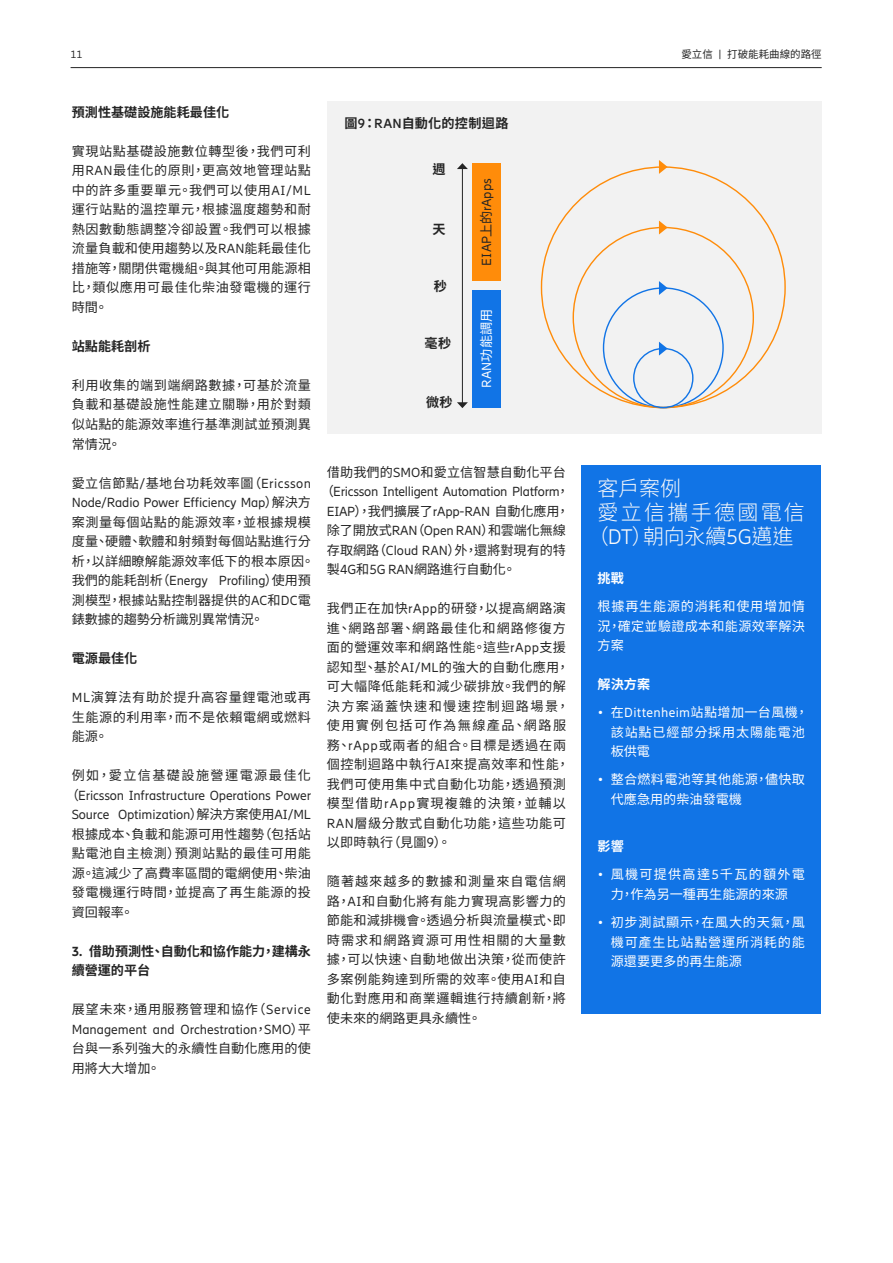
<style>
.page{position:relative;width:893px;height:1263px;background:#fff}
.page>*{position:absolute;margin:0;border:0;box-sizing:border-box;transform-origin:0 0}
.Intro_body___rule_BL{font:300 21px/24.2px "Noto Sans CJ Ktc";letter-spacing:.11em;color:#fafafa;text-align:center}
.Body_copy_indent_BLA{font:13.2px/19.5px "Noto Sans CJ Ktc";letter-spacing:.04em;color:#242424;text-align:justify}
.Body_copy_indent_BLA-2{font:13.2px/19.5px "Noto Sans CJ Ktc";letter-spacing:.01em;color:#242424}
.Body_bullets{font:13.2px/19.5px "Noto Sans CJ Ktc";letter-spacing:.055em;color:#fff;text-align:justify}
.Body_copy_indent_BLA-3{font:13.2px "Ericsson Hilda";letter-spacing:-.01em;color:#242424}
.Body_copy_indent_BLA-4{font:700 13.2px/19.5px "Noto Sans CJ Ktc";color:#242424}
.Body_copy_indent_BLA-5{font:13.2px "Noto Sans CJ Ktc";letter-spacing:-.01em;color:#242424}
.Body_copy_indent_BLA-6{font:13.2px "Noto Sans CJ Ktc";color:#242424}
.Body_bullets-2{font:13.2px/19.5px "Noto Sans CJ Ktc";letter-spacing:.02em;color:#fff}
.Body_copy_indent_BLA-7{font:13.2px "Noto Sans CJ Ktc";letter-spacing:.11em;color:#242424}
.Graph_title_BLACK{font:700 13.2px "Noto Sans CJ Ktc";letter-spacing:.025em;color:#242424}
.Graph_bullets_black{font:13.2px "Ericsson Hilda";letter-spacing:.005em;color:#242424}
.Body_heading{font:700 13.2px "Noto Sans CJ Ktc";color:#fff}
.Graph_title_black{font:700 13.2px "Noto Sans CJ Ktc";color:#242424}
.Graph_bullets_black-2{font:13.2px "Noto Sans CJ Ktc";color:#fff}
.t1{font:10.5px "Noto Sans CJ Ktc";color:#242424}
.t2{font:10.5px "Ericsson Hilda";color:#242424}
.s1{font-family:"Ericsson Hilda"}
.s2{font-family:"Noto Sans CJ Ktc"}
.s3{font-family:"Ericsson Hilda";font-weight:800}
</style>
<div class="page">
<hr style="left:71px;top:67px;width:751px;height:1px;background:#242424">
<div style="left:582px;top:465px;width:239px;height:548px;background:#1174e6"></div>
<div style="left:327px;top:102px;width:494px;height:332px;background:#f2f2f2"></div>
<svg style="left:659px;top:160px;width:9px;height:14px"></svg>
<svg style="left:659px;top:281px;width:9px;height:14px"></svg>
<svg style="left:659px;top:221px;width:9px;height:13px"></svg>
<div style="left:633px;top:348px;width:60px;height:60px;border:1px solid #1174e6;border-radius:50%"></div>
<svg style="left:659px;top:342px;width:9px;height:14px"></svg>
<hr style="left:462px;top:168px;width:1px;height:235px;background:#242424">
<svg style="left:457px;top:163px;width:11px;height:6px"></svg>
<svg style="left:457px;top:402px;width:11px;height:6px"></svg>
<div style="left:472px;top:290px;width:29px;height:117px;background:#1174e6"></div>
<div style="left:472px;top:163px;width:29px;height:118px;background:#ff8c0a"></div>
<p class="t2" style="left:71px;top:48px;width:13px">11</p>
<p class="t1" style="left:681px;top:48px;width:142px">愛立信ﾠ<span class="s1">|</span>ﾠ打破能耗曲線的路徑</p>
<p class="Body_copy_indent_BLA-4" style="left:72px;top:103px;width:159px">預測性基礎設施能耗最佳化</p>
<p class="Body_copy_indent_BLA" style="left:72px;top:142px;width:241px">實現站點基礎設施數位轉型後，我們可利用<span class="s1">RAN</span>最佳化的原則，更高效地管理站點中的許多重要單元。我們可以使用<span class="s1">AI/ML</span>運行站點的溫控單元，根據溫度趨勢和耐熱因數動態調整冷卻設置。我們可以根據流量負載和使用趨勢以及<span class="s1">RAN</span>能耗最佳化措施等，關閉供電機組。與其他可用能源相比，類似應用可最佳化柴油發電機的運行時間。</p>
<p class="Body_copy_indent_BLA-4" style="left:72px;top:337px;width:80px">站點能耗剖析</p>
<p class="Body_copy_indent_BLA" style="left:72px;top:376px;width:241px">利用收集的端到端網路數據，可基於流量負載和基礎設施性能建立關聯，用於對類似站點的能源效率進行基準測試並預測異常情況。</p>
<p class="Body_copy_indent_BLA-2" style="left:72px;top:473px;width:244px">愛立信節點<span class="s1">/</span>基地台功耗效率圖（<span class="s1">Ericsson<br>Node/Radio Power Efficiency Map</span>）解決方案測量每個站點的能源效率，並根據規模度量、硬體、軟體和射頻對每個站點進行分析，以詳細瞭解能源效率低下的根本原因。我們的能耗剖析（<span class="s1">Energy Profiling</span>）使用預測模型，根據站點控制器提供的<span class="s1">AC</span>和<span class="s1">DC</span>電錶數據的趨勢分析識別異常情況。</p>
<p class="Body_copy_indent_BLA-4" style="left:72px;top:649px;width:67px">電源最佳化</p>
<p class="Body_copy_indent_BLA" style="left:72px;top:688px;width:241px"><span class="s1">ML</span>演算法有助於提升高容量鋰電池或再生能源的利用率，而不是依賴電網或燃料能源。</p>
<p class="Body_copy_indent_BLA-7" style="left:72px;top:768px;width:241px">例如，愛立信基礎設施營運電源最佳化</p>
<p class="Body_copy_indent_BLA-3" style="left:66px;top:787px;width:247px"><span class="s2">（</span>Ericsson Infrastructure Operations Power</p>
<p class="Body_copy_indent_BLA-3" style="left:72px;top:807px;width:241px">Source Optimization<span class="s2">）解決方案使用</span>AI/ML</p>
<p class="Body_copy_indent_BLA-2" style="left:72px;top:824px;width:241px">根據成本、負載和能源可用性趨勢（包括站</p>
<p class="Body_copy_indent_BLA" style="left:72px;top:844px;width:241px">點電池自主檢測）預測站點的最佳可用能</p>
<p class="Body_copy_indent_BLA-2" style="left:72px;top:863px;width:241px">源。這減少了高費率區間的電網使用、柴油</p>
<p class="Body_copy_indent_BLA" style="left:72px;top:883px;width:241px">發電機運行時間，並提高了再生能源的投</p>
<p class="Body_copy_indent_BLA" style="left:72px;top:902px;width:63px">資回報率。</p>
<p class="Body_copy_indent_BLA-4" style="left:72px;top:941px;width:241px"><span class="s3">3.</span> 借助預測性、自動化和協作能力，建構永續營運的平台</p>
<p class="Body_copy_indent_BLA" style="left:72px;top:1000px;width:241px">展望未來，通用服務管理和協作（<span class="s1">Service Management and Orchestration</span>，<span class="s1">SMO</span>）平台與一系列強大的永續性自動化應用的使用將大大增加。</p>
<p class="Graph_title_BLACK" style="left:345px;top:116px;width:166px">圖<span class="s1">9</span>：<span class="s1">RAN</span>自動化的控制迴路</p>
<p class="Graph_title_black" style="left:433px;top:161px;width:15px">週</p>
<p class="Graph_title_black" style="left:433px;top:222px;width:15px">天</p>
<p class="Graph_title_black" style="left:434px;top:279px;width:15px">秒</p>
<p class="Graph_title_black" style="left:425px;top:336px;width:28px">毫秒</p>
<p class="Graph_title_black" style="left:426px;top:394px;width:28px">微秒</p>
<p class="Graph_bullets_black" style="left:479px;top:265px;width:88px;rotate:-90deg">EIAP<span class="s2">上的</span>rApps</p>
<p class="Graph_bullets_black-2" style="left:479px;top:388px;width:81px;rotate:-90deg"><span class="s1">RAN</span>功能調用</p>
<p class="Body_copy_indent_BLA-2" style="left:327px;top:462px;width:241px">借助我們的<span class="s1">SMO</span>和愛立信智慧自動化平台</p>
<p class="Body_copy_indent_BLA-3" style="left:321px;top:484px;width:250px"><span class="s2">（</span>Ericsson Intelligent Automation Platform<span class="s2">，</span></p>
<p class="Body_copy_indent_BLA-5" style="left:327px;top:503px;width:244px"><span class="s1">EIAP</span>），我們擴展了<span class="s1">rApp-RAN</span> 自動化應用，</p>
<p class="Body_copy_indent_BLA-5" style="left:327px;top:523px;width:241px">除了開放式<span class="s1">RAN</span>（<span class="s1">Open RAN</span>）和雲端化無線</p>
<p class="Body_copy_indent_BLA-6" style="left:327px;top:542px;width:241px">存取網路（<span class="s1">Cloud RAN</span>）外，還將對現有的特</p>
<p class="Body_copy_indent_BLA-6" style="left:327px;top:562px;width:190px">製<span class="s1">4G</span>和<span class="s1">5G RAN</span>網路進行自動化。</p>
<p class="Body_copy_indent_BLA" style="left:327px;top:599px;width:244px;text-align:left">我們正在加快<span class="s1">rApp</span>的研發，以提高網路演進、網路部署、網路最佳化和網路修復方面的營運效率和網路性能。這些<span class="s1">rApp</span>支援認知型、基於<span class="s1">AI/ML</span>的強大的自動化應用，可大幅降低能耗和減少碳排放。我們的解決方案涵蓋快速和慢速控制迴路場景，使用實例包括可作為無線產品、網路服務、<span class="s1">rApp</span>或兩者的組合。目標是透過在兩個控制迴路中執行<span class="s1">AI</span>來提高效率和性能，我們可使用集中式自動化功能，透過預測模型借助<span class="s1">rApp</span>實現複雜的決策，並輔以<br><span class="s1">RAN</span>層級分散式自動化功能，這些功能可以即時執行（見圖<span class="s1">9</span>）。</p>
<p class="Body_copy_indent_BLA" style="left:327px;top:872px;width:241px">隨著越來越多的數據和測量來自電信網路，<span class="s1">AI</span>和自動化將有能力實現高影響力的節能和減排機會。透過分析與流量模式、即時需求和網路資源可用性相關的大量數據，可以快速、自動地做出決策，從而使許多案例能夠達到所需的效率。使用<span class="s1">AI</span>和自動化對應用和商業邏輯進行持續創新，將使未來的網路更具永續性。</p>
<p class="Intro_body___rule_BL" style="left:598px;top:477px;width:85px">客戶案例</p>
<p class="Intro_body___rule_BL" style="left:588px;top:501px;width:219px">愛立信攜手德國電信（<span class="s1">DT</span>）朝向永續<span class="s1">5G</span>邁進</p>
<p class="Body_heading" style="left:598px;top:571px;width:28px">挑戰</p>
<p class="Body_bullets" style="left:598px;top:597px;width:209px">根據再生能源的消耗和使用增加情況，確定並驗證成本和能源效率解決方案</p>
<p class="Body_heading" style="left:598px;top:677px;width:54px">解決方案</p>
<p class="Body_bullets" style="left:611px;top:703px;width:199px;text-align:left;text-indent:-13px"><span class="s1">•</span> 在<span class="s1">Dittenheim</span>站點增加一台風機，該站點已經部分採用太陽能電池板供電</p>
<p class="Body_bullets-2" style="left:611px;top:770px;width:196px;text-indent:-13px"><span class="s1">•</span> 整合燃料電池等其他能源，儘快取代應急用的柴油發電機</p>
<p class="Body_heading" style="left:598px;top:839px;width:28px">影響</p>
<p class="Body_bullets" style="left:598px;top:865px;width:209px;text-align:center"><span class="s1">•</span> 風機可提供高達<span class="s1">5</span>千瓦的額外電力，作為另一種再生能源的來源</p>
<p class="Body_bullets" style="left:611px;top:913px;width:196px;text-indent:-13px"><span class="s1">•</span> 初步測試顯示，在風大的天氣，風機可產生比站點營運所消耗的能源還要更多的再生能源</p>
</div>
